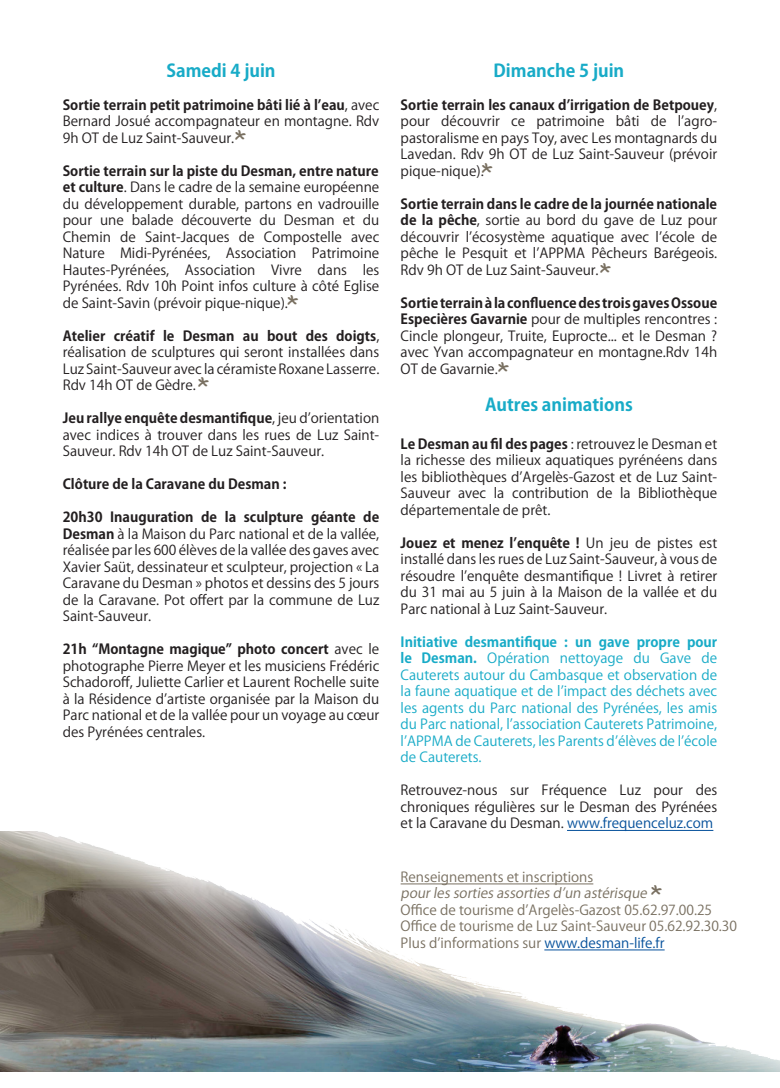
<style>
.page{position:relative;width:780px;height:1088px;background:#fff}
.page>*{position:absolute;margin:0;border:0;box-sizing:border-box;transform-origin:0 0}
.t1{font:25px "Kristen ITC";color:#797061}
.t2{font:700 17.5px "Koz Go Pr 6 N";color:#18abc7}
.t3{font:13.75px/16.5px "Koz Go Pr 6 N";color:#231f20;text-align:justify}
.t4{font:13.75px/16.5px "Koz Go Pr 6 N";color:#18abc7;text-align:justify}
.t5{font:13.75px "Koz Go Pr 6 N";color:#797061}
.t6{font:700 13.75px "Koz Go Pr 6 N";color:#231f20}
.t7{font:italic 13.75px "Koz Go Pr 6 N";color:#797061}
.s1{font-weight:700}
.s2{color:#06519b}
</style>
<div class="page">
<img style="left:0;top:831px;width:780px;height:240px">
<hr style="left:567px;top:830px;width:146px;height:1px;background:#06519b">
<hr style="left:400px;top:883px;width:193px;height:1px;background:#797061">
<hr style="left:544px;top:949px;width:120px;height:1px;background:#06519b">
<p class="t2" style="left:166px;top:61px;width:111px">Samedi 4 juin</p>
<p class="t3" style="left:63px;top:97px;width:318px"><span class="s1">Sortie terrain petit patrimoine bâti lié à l’eau</span>, avec Bernard Josué accompagnateur en montagne. Rdv 9h OT de Luz Saint-Sauveur.</p>
<p class="t6" style="left:63px;top:163px;width:317px">Sortie terrain sur la piste du Desman, entre nature</p>
<p class="t3" style="left:63px;top:179px;width:318px"><span class="s1">et culture</span>. Dans le cadre de la semaine européenne du développement durable, partons en vadrouille pour une balade découverte du Desman et du Chemin de Saint-Jacques de Compostelle avec Nature Midi-Pyrénées, Association Patrimoine Hautes-Pyrénées, Association Vivre dans les Pyrénées. Rdv 10h Point infos culture à côté Eglise de Saint-Savin (prévoir pique-nique).</p>
<p class="t3" style="left:63px;top:328px;width:318px"><span class="s1">Atelier créatif le Desman au bout des doigts</span>, réalisation de sculptures qui seront installées dans Luz Saint-Sauveur avec la céramiste Roxane Lasserre.<br>Rdv 14h OT de Gèdre.</p>
<p class="t3" style="left:63px;top:410px;width:318px"><span class="s1">Jeu rallye enquête desmantifique</span>, jeu d’orientation avec indices à trouver dans les rues de Luz Saint-Sauveur. Rdv 14h OT de Luz Saint-Sauveur.</p>
<p class="t6" style="left:63px;top:476px;width:225px">Clôture de la Caravane du Desman :</p>
<p class="t3" style="left:63px;top:509px;width:318px"><span class="s1">20h30 Inauguration de la sculpture géante de Desman</span> à la Maison du Parc national et de la vallée, réalisée par les 600 élèves de la vallée des gaves avec Xavier Saüt, dessinateur et sculpteur, projection « La Caravane du Desman » photos et dessins des 5 jours de la Caravane. Pot offert par la commune de Luz Saint-Sauveur.</p>
<p class="t3" style="left:63px;top:641px;width:318px"><span class="s1">21h “Montagne magique” photo concert</span> avec le photographe Pierre Meyer et les musiciens Frédéric Schadoroff, Juliette Carlier et Laurent Rochelle suite à la Résidence d’artiste organisée par la Maison du Parc national et de la vallée pour un voyage au cœur des Pyrénées centrales.</p>
<p class="t1" style="left:235px;top:122px;width:12px">*</p>
<p class="t1" style="left:287px;top:287px;width:12px">*</p>
<p class="t1" style="left:198px;top:369px;width:12px">*</p>
<p class="t2" style="left:493px;top:61px;width:132px">Dimanche 5 juin</p>
<p class="t3" style="left:400px;top:97px;width:318px"><span class="s1">Sortie terrain les canaux d’irrigation de Betpouey</span>, pour découvrir ce patrimoine bâti de l’agro&shy;pastoralisme en pays Toy, avec Les montagnards du Lavedan. Rdv 9h OT de Luz Saint-Sauveur (prévoir pique-nique).</p>
<p class="t3" style="left:400px;top:196px;width:318px"><span class="s1">Sortie terrain dans le cadre de la journée nationale de la pêche</span>, sortie au bord du gave de Luz pour découvrir l’écosystème aquatique avec l’école de pêche le Pesquit et l’APPMA Pêcheurs Barégeois.<br>Rdv 9h OT de Luz Saint-Sauveur.</p>
<p class="t3" style="left:400px;top:295px;width:318px"><span class="s1">Sortie terrain à la confluence des trois gaves Ossoue Especières Gavarnie</span> pour de multiples rencontres :<br>Cincle plongeur, Truite, Euprocte... et le Desman ? avec Yvan accompagnateur en montagne.Rdv 14h OT de Gavarnie.</p>
<p class="t2" style="left:485px;top:395px;width:149px">Autres animations</p>
<p class="t3" style="left:400px;top:436px;width:318px"><span class="s1">Le Desman au fil des pages</span> : retrouvez le Desman et la richesse des milieux aquatiques pyrénéens dans les bibliothèques d’Argelès-Gazost et de Luz Saint-Sauveur avec la contribution de la Bibliothèque départementale de prêt.</p>
<p class="t3" style="left:400px;top:535px;width:318px"><span class="s1">Jouez et menez l’enquête !</span> Un jeu de pistes est installé dans les rues de Luz Saint-Sauveur, à vous de résoudre l’enquête desmantifique ! Livret à retirer du 31 mai au 5 juin à la Maison de la vallée et du Parc national à Luz Saint-Sauveur.</p>
<p class="t4" style="left:400px;top:634px;width:318px"><span class="s1">Initiative desmantifique : un gave propre pour le Desman.</span> Opération nettoyage du Gave de Cauterets autour du Cambasque et observation de la faune aquatique et de l’impact des déchets avec les agents du Parc national des Pyrénées, les amis du Parc national, l’association Cauterets Patrimoine, l’APPMA de Cauterets, les Parents d’élèves de l’école de Cauterets.</p>
<p class="t3" style="left:400px;top:782px;width:318px">Retrouvez-nous sur Fréquence Luz pour des chroniques régulières sur le Desman des Pyrénées et la Caravane du Desman. <span class="s2">www.frequenceluz.com</span></p>
<p class="t5" style="left:400px;top:869px;width:194px">Renseignements et inscriptions</p>
<p class="t7" style="left:400px;top:885px;width:252px">pourlessortiesassortiesd’un astérisque</p>
<p class="t5" style="left:400px;top:902px;width:313px">Office de tourisme d’Argelès-Gazost 05.62.97.00.25</p>
<p class="t5" style="left:400px;top:918px;width:338px">Office de tourisme de Luz Saint-Sauveur 05.62.92.30.30</p>
<p class="t5" style="left:400px;top:935px;width:265px">Plus d’informations sur <span class="s2">www.desman-life.fr</span></p>
<p class="t1" style="left:481px;top:155px;width:12px">*</p>
<p class="t1" style="left:599px;top:255px;width:12px">*</p>
<p class="t1" style="left:497px;top:354px;width:12px">*</p>
<p class="t1" style="left:650px;top:877px;width:12px">*</p>
</div>
